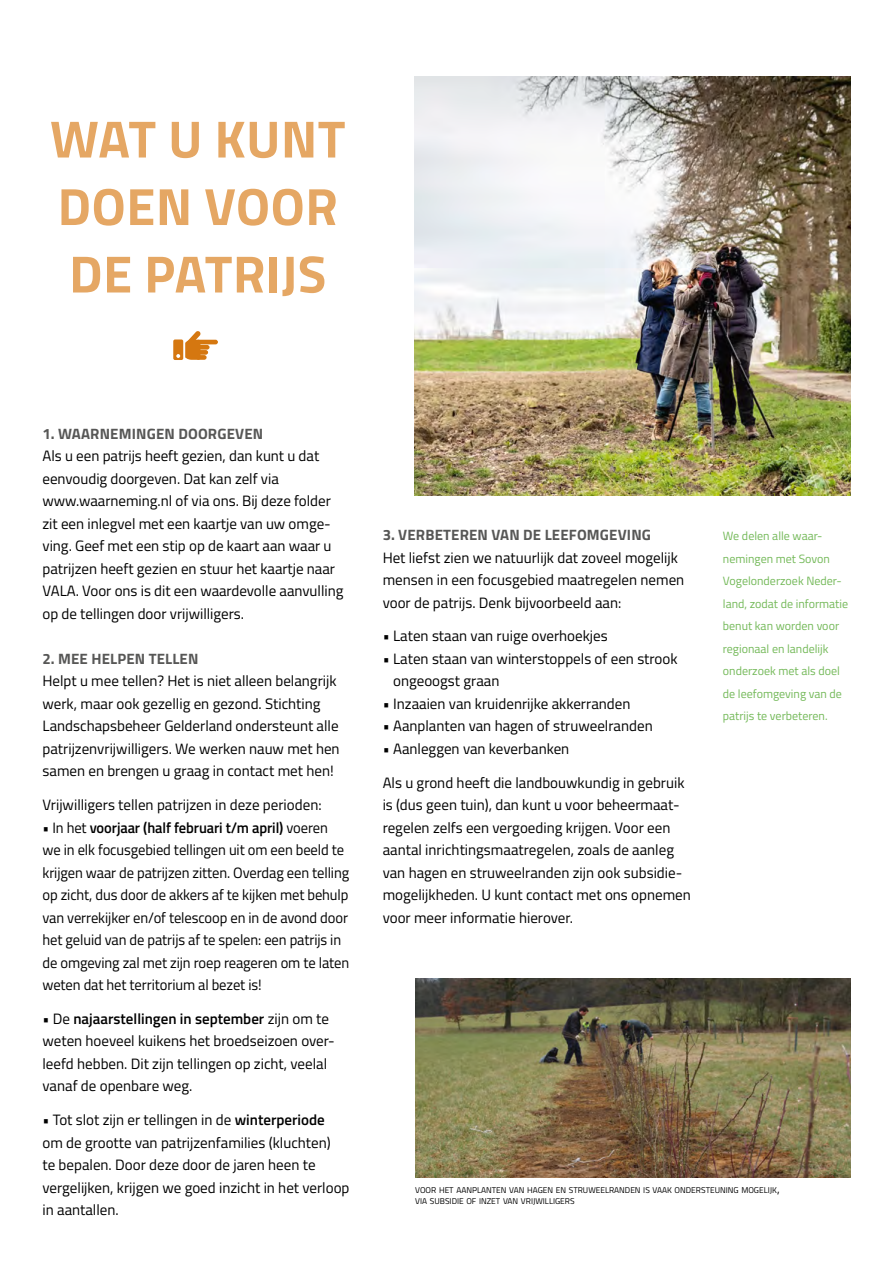
<style>
.page{position:relative;width:893px;height:1263px;background:#fff}
.page>*{position:absolute;margin:0;border:0;box-sizing:border-box;transform-origin:0 0}
.t1{font:700 52.5px/67.5px "Titillium Web";letter-spacing:.01em;color:#e5a764}
.t2{font:15px/22.5px "Titillium Web";color:#000}
.t3{font:700 15px "Titillium Web";letter-spacing:.01em;color:#575756}
.t4{font:12px/22.5px "Titillium Web";color:#74b959}
.t5{font:8.4px/11.2px "Titillium Web";color:#000}
.s1{font-weight:600}
.s2{font-size:12px}
</style>
<div class="page">
<img style="left:415px;top:77px;width:435px;height:418px">
<hr style="left:196px;top:340px;width:22px;height:4px;background:#d57710;border-radius:2px">
<div style="left:196px;top:345px;width:14px;height:5px;background:#d57710;border-radius:2px"></div>
<div style="left:196px;top:350px;width:12px;height:5px;background:#d57710;border-radius:2px"></div>
<div style="left:196px;top:355px;width:11px;height:5px;background:#d57710;border-radius:2px"></div>
<svg style="left:173px;top:331px;width:28px;height:29px"></svg>
<img style="left:415px;top:979px;width:435px;height:199px">
<h1 class="t1" style="left:50px;top:103px;width:297px">WAT U KUNT<br>DOEN VOOR<br>DE PATRIJS</h1>
<p class="t3" style="left:43px;top:422px;width:222px">1. WAARNEMINGEN DOORGEVEN</p>
<p class="t2" style="left:43px;top:444px;width:302px">Als u een patrijs heeft gezien, dan kunt u dat eenvoudig doorgeven. Dat kan zelf via www.waarneming.nl of via ons. Bij deze folder zit een inlegvel met een kaartje van uw omge&shy;ving. Geef met een stip op de kaart aan waar u patrijzen heeft gezien en stuur het kaartje naar VALA. Voor ons is dit een waardevolle aanvulling op de tellingen door vrijwilligers.</p>
<p class="t3" style="left:43px;top:647px;width:157px">2. MEE HELPEN TELLEN</p>
<p class="t2" style="left:43px;top:669px;width:299px">Helpt u mee tellen? Het is niet alleen belangrijk werk, maar ook gezellig en gezond. Stichting Landschapsbeheer Gelderland ondersteunt alle patrijzenvrijwilligers. We werken nauw met hen samen en brengen u graag in contact met hen!</p>
<p class="t2" style="left:43px;top:793px;width:281px">Vrijwilligers tellen patrijzen in deze perioden:</p>
<p class="t2" style="left:43px;top:815px;width:308px">• In het <span class="s1">voorjaar (half februari t/m april)</span> voeren we in elk focusgebied tellingen uit om een beeld te krijgen waar de patrijzen zitten. Overdag een telling op zicht, dus door de akkers af te kijken met behulp van verrekijker en/of telescoop en in de avond door het geluid van de patrijs af te spelen: een patrijs in de omgeving zal met zijn roep reageren om te laten weten dat het territorium al bezet is!</p>
<p class="t2" style="left:43px;top:1007px;width:294px">• De <span class="s1">najaarstellingen in september</span> zijn om te weten hoeveel kuikens het broedseizoen over&shy;leefd hebben. Dit zijn tellingen op zicht, veelal vanaf de openbare weg.</p>
<p class="t2" style="left:43px;top:1108px;width:308px">• Tot slot zijn er tellingen in de <span class="s1">winterperiode<br></span>om de grootte van patrijzenfamilies (kluchten)<br>te bepalen. Door deze door de jaren heen te vergelijken, krijgen we goed inzicht in het verloop in aantallen.</p>
<p class="t3" style="left:383px;top:523px;width:270px">3. VERBETEREN VAN DE LEEFOMGEVING</p>
<p class="t2" style="left:383px;top:545px;width:303px">Het liefst zien we natuurlijk dat zoveel mogelijk mensen in een focusgebied maatregelen nemen voor de patrijs. Denk bijvoorbeeld aan:</p>
<p class="t2" style="left:383px;top:624px;width:227px">• Laten staan van ruige overhoekjes</p>
<p class="t2" style="left:393px;top:647px;width:286px;text-indent:-10px">• Laten staan van winterstoppels of een strook ongeoogst graan</p>
<p class="t2" style="left:383px;top:692px;width:249px">• Inzaaien van kruidenrijke akkerranden</p>
<p class="t2" style="left:383px;top:714px;width:272px">• Aanplanten van hagen of struweelranden</p>
<p class="t2" style="left:383px;top:737px;width:188px">• Aanleggen van keverbanken</p>
<p class="t2" style="left:383px;top:770px;width:310px">Als u grond heeft die landbouwkundig in gebruik is (dus geen tuin), dan kunt u voor beheermaat&shy;regelen zelfs een vergoeding krijgen. Voor een aantal inrichtingsmaatregelen, zoals de aanleg van hagen en struweelranden zijn ook subsidie&shy;mogelijkheden. U kunt contact met ons opnemen voor meer informatie hierover.</p>
<p class="t4" style="left:723px;top:524px;width:127px">We delen alle waar&shy;nemingen met Sovon<br>Vogelonderzoek Neder&shy;land, zodat de informatie benut kan worden voor regionaal en landelijk onderzoek met als doel de leefomgeving van de patrijs te verbeteren.</p>
<p class="t5" style="left:415px;top:1184px;width:366px">VOOR HET AANPLANTEN VAN HAGEN EN STRUWEELRANDEN IS VAAK ONDERSTEUNING MOGELIJK<span class="s2">,<br></span>VIA SUBSIDIE OF INZET VAN VRIJWILLIGERS</p>
</div>
